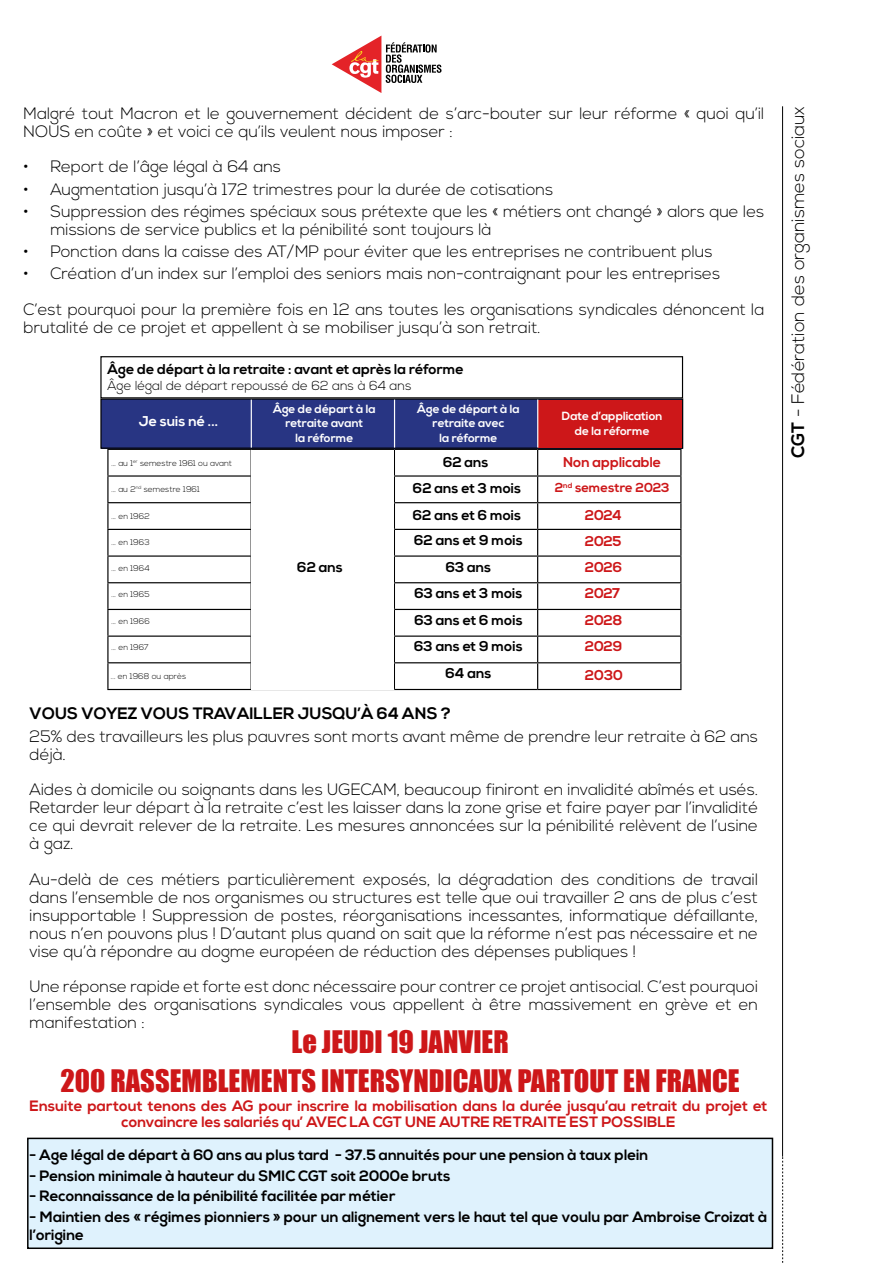
<style>
.page{position:relative;width:893px;height:1263px;background:#fff}
.page>*{position:absolute;margin:0;border:0;box-sizing:border-box;transform-origin:0 0}
.t1{font:28.5px/39px "Impact";color:#cd1719;text-align:center}
.t2{font:300 18px "Nexa";color:#000}
.t3{font:300 16.5px/18px "Nexa";color:#000}
.t4{font:700 16.5px "Nexa";color:#000}
.t5{font:700 15px/18px "Nexa";color:#000}
.t6{font:700 15px/16.5px "Nexa";color:#cd1719;text-align:center}
.t7{font:700 14.25px/26.4px "Nexa";color:#000;text-align:center}
.t8{font:700 14.25px/26.4px "Nexa";color:#cd1719}
.t9{font:700 14.25px "Nexa";color:#fff}
.t10{font:300 13.05px "Nexa";color:#000}
.t11{font:700 13.05px "Nexa";color:#cd1719}
.t12{font:700 11.85px/14.2px "Nexa";color:#fff;text-align:center}
.t13{font:300 8.25px "Nexa";color:#000}
.s1{font-weight:700}
</style>
<div class="page">
<svg style="left:782px;top:1157px;width:1px;height:106px"></svg>
<hr style="left:782px;top:106px;width:1px;height:1051px;background:#000">
<div style="left:28px;top:1138px;width:744px;height:110px;background:#dff2fd"></div>
<div style="left:27px;top:1138px;width:746px;height:111px;border:2px solid #000"></div>
<svg style="left:332px;top:36px;width:109px;height:57px"></svg>
<hr style="left:107px;top:449px;width:144px;height:1px;background:#000">
<hr style="left:107px;top:450px;width:2px;height:25px;background:#000">
<hr style="left:251px;top:449px;width:143px;height:1px;background:#000">
<hr style="left:394px;top:449px;width:144px;height:1px;background:#000">
<hr style="left:538px;top:449px;width:143px;height:1px;background:#000">
<hr style="left:107px;top:475px;width:144px;height:2px;background:#000">
<hr style="left:107px;top:477px;width:2px;height:25px;background:#000">
<hr style="left:394px;top:475px;width:144px;height:2px;background:#000">
<hr style="left:538px;top:475px;width:143px;height:2px;background:#000">
<hr style="left:107px;top:502px;width:144px;height:1px;background:#000">
<hr style="left:107px;top:503px;width:2px;height:26px;background:#000">
<hr style="left:394px;top:502px;width:144px;height:1px;background:#000">
<hr style="left:538px;top:502px;width:143px;height:1px;background:#000">
<hr style="left:107px;top:529px;width:144px;height:1px;background:#000">
<hr style="left:107px;top:530px;width:2px;height:25px;background:#000">
<hr style="left:394px;top:529px;width:144px;height:1px;background:#000">
<hr style="left:538px;top:529px;width:143px;height:1px;background:#000">
<hr style="left:107px;top:555px;width:144px;height:2px;background:#000">
<hr style="left:107px;top:557px;width:2px;height:25px;background:#000">
<hr style="left:394px;top:555px;width:144px;height:2px;background:#000">
<hr style="left:538px;top:555px;width:143px;height:2px;background:#000">
<hr style="left:107px;top:582px;width:144px;height:1px;background:#000">
<hr style="left:107px;top:583px;width:2px;height:26px;background:#000">
<hr style="left:394px;top:582px;width:144px;height:1px;background:#000">
<hr style="left:538px;top:582px;width:143px;height:1px;background:#000">
<hr style="left:107px;top:609px;width:144px;height:1px;background:#000">
<hr style="left:107px;top:610px;width:2px;height:25px;background:#000">
<hr style="left:394px;top:609px;width:144px;height:1px;background:#000">
<hr style="left:538px;top:609px;width:143px;height:1px;background:#000">
<hr style="left:107px;top:635px;width:144px;height:2px;background:#000">
<hr style="left:107px;top:637px;width:2px;height:25px;background:#000">
<hr style="left:394px;top:635px;width:144px;height:2px;background:#000">
<hr style="left:538px;top:635px;width:143px;height:2px;background:#000">
<hr style="left:107px;top:662px;width:144px;height:1px;background:#000">
<hr style="left:107px;top:663px;width:2px;height:26px;background:#000">
<hr style="left:394px;top:662px;width:144px;height:1px;background:#000">
<svg style="left:394px;top:450px;width:1px;height:239px"></svg>
<hr style="left:538px;top:662px;width:143px;height:1px;background:#000">
<svg style="left:537px;top:450px;width:1px;height:239px"></svg>
<svg style="left:680px;top:450px;width:1px;height:239px"></svg>
<hr style="left:107px;top:689px;width:144px;height:1px;background:#000">
<hr style="left:251px;top:689px;width:143px;height:1px;background:#000">
<hr style="left:394px;top:689px;width:144px;height:1px;background:#000">
<hr style="left:538px;top:689px;width:143px;height:1px;background:#000">
<div style="left:101px;top:399px;width:582px;height:49px;background:#283583"></div>
<div style="left:100px;top:398px;width:583px;height:51px;border:1px solid #000"></div>
<div style="left:538px;top:399px;width:144px;height:48px;background:#cd1719"></div>
<div style="left:100px;top:356px;width:583px;height:42px;border:1px solid #000"></div>
<hr style="left:251px;top:400px;width:1px;height:48px;background:#fff">
<hr style="left:394px;top:400px;width:1px;height:48px;background:#fff">
<hr style="left:537px;top:399px;width:1px;height:48px;background:#fff">
<p class="t3" style="left:23px;top:105px;width:742px">Malgré tout Macron et le gouvernement décident de s’arc-bouter sur leur réforme « quoi qu’il<br>NOUS en coûte » et voici ce qu’ils veulent nous imposer :</p>
<p class="t3" style="left:23px;top:158px;width:259px">• Report de l’âge légal à 64 ans</p>
<p class="t3" style="left:23px;top:181px;width:531px">• Augmentation jusqu’à 172 trimestres pour la durée de cotisations</p>
<p class="t3" style="left:50px;top:203px;width:715px;text-indent:-27px">• Suppression des régimes spéciaux sous prétexte que les « métiers ont changé » alors que les missions de service publics et la pénibilité sont toujours là</p>
<p class="t3" style="left:23px;top:243px;width:691px">• Ponction dans la caisse des AT/MP pour éviter que les entreprises ne contribuent plus</p>
<p class="t3" style="left:23px;top:257px;width:742px;line-height:35.5px">• Création d’un index sur l’emploi des seniors mais non-contraignant pour les entreprises<br>C’est pourquoi pour la première fois en 12 ans toutes les organisations syndicales dénoncent la</p>
<p class="t3" style="left:23px;top:319px;width:519px">brutalité de ce projet et appellent à se mobiliser jusqu’à son retrait.</p>
<p class="t7" style="left:107px;top:356px;width:358px">Âge de départ à la retraite : avant et après la réforme</p>
<p class="t10" style="left:107px;top:378px;width:306px">Âge légal de départ repoussé de 62 ans à 64 ans</p>
<p class="t9" style="left:139px;top:413px;width:81px">Je suis né ...</p>
<p class="t13" style="left:111px;top:458px;width:122px">... au 1<sup>er</sup> semestre 1961 ou avant</p>
<p class="t13" style="left:111px;top:485px;width:90px">... au 2<sup>nd</sup> semestre 1961</p>
<p class="t13" style="left:111px;top:511px;width:40px">... en 1962</p>
<p class="t13" style="left:111px;top:537px;width:40px">... en 1963</p>
<p class="t13" style="left:111px;top:563px;width:40px">... en 1964</p>
<p class="t13" style="left:111px;top:589px;width:40px">... en 1965</p>
<p class="t13" style="left:111px;top:616px;width:40px">... en 1966</p>
<p class="t13" style="left:111px;top:643px;width:39px">... en 1967</p>
<p class="t13" style="left:111px;top:671px;width:77px">... en 1968 ou après</p>
<p class="t12" style="left:273px;top:402px;width:104px">Âge de départ à la retraite avant<br>la réforme</p>
<p class="t12" style="left:417px;top:402px;width:104px">Âge de départ à la retraite avec<br>la réforme</p>
<p class="t12" style="left:562px;top:410px;width:102px">Date d’application de la réforme</p>
<p class="t7" style="left:297px;top:554px;width:47px">62 ans</p>
<p class="t7" style="left:413px;top:449px;width:111px">62 ans<br>62 ans et 3 mois<br>62 ans et 6 mois<br>62 ans et 9 mois<br>63 ans<br>63 ans et 3 mois<br>63 ans et 6 mois<br>63 ans et 9 mois<br>64 ans</p>
<p class="t8" style="left:563px;top:449px;width:100px">Non applicable</p>
<p class="t11" style="left:555px;top:480px;width:117px">2<sup>nd</sup> semestre 2023</p>
<p class="t8" style="left:585px;top:502px;width:39px">2024<br>2025<br>2026<br>2027<br>2028<br>2029</p>
<p class="t8" style="left:585px;top:662px;width:40px">2030</p>
<p class="t4" style="left:30px;top:704px;width:423px">VOUS VOYEZ VOUS TRAVAILLER JUSQU’À 64 ANS ?</p>
<p class="t3" style="left:30px;top:728px;width:730px">25% des travailleurs les plus pauvres sont morts avant même de prendre leur retraite à 62 ans déjà.</p>
<p class="t3" style="left:30px;top:781px;width:730px;text-align:justify">Aides à domicile ou soignants dans les UGECAM, beaucoup finiront en invalidité abîmés et usés.<br>Retarder leur départ à la retraite c’est les laisser dans la zone grise et faire payer par l’invalidité ce qui devrait relever de la retraite. Les mesures annoncées sur la pénibilité relèvent de l’usine à gaz.</p>
<p class="t3" style="left:30px;top:871px;width:730px;text-align:justify">Au-delà de ces métiers particulièrement exposés, la dégradation des conditions de travail dans l’ensemble de nos organismes ou structures est telle que oui travailler 2 ans de plus c’est insupportable ! Suppression de postes, réorganisations incessantes, informatique défaillante, nous n’en pouvons plus ! D’autant plus quand on sait que la réforme n’est pas nécessaire et ne vise qu’à répondre au dogme européen de réduction des dépenses publiques !</p>
<p class="t3" style="left:30px;top:978px;width:730px;text-align:justify">Une réponse rapide et forte est donc nécessaire pour contrer ce projet antisocial. C’est pourquoi l’ensemble des organisations syndicales vous appellent à être massivement en grève et en manifestation :</p>
<h1 class="t1" style="left:61px;top:1022px;width:681px">Le JEUDI 19 JANVIER<br>200 RASSEMBLEMENTS INTERSYNDICAUX PARTOUT EN FRANCE</h1>
<p class="t6" style="left:30px;top:1098px;width:739px">Ensuite partout tenons des AG pour inscrire la mobilisation dans la durée jusqu’au retrait du projet et convaincre les salariés qu’ AVEC LA CGT UNE AUTRE RETRAITE EST POSSIBLE</p>
<p class="t5" style="left:30px;top:1146px;width:620px">- Age légal de départ à 60 ans au plus tard - 37.5 annuités pour une pension à taux plein</p>
<p class="t5" style="left:30px;top:1167px;width:422px">- Pension minimale à hauteur du SMIC CGT soit 2000e bruts</p>
<p class="t5" style="left:30px;top:1188px;width:367px">- Reconnaissance de la pénibilité facilitée par métier</p>
<p class="t5" style="left:30px;top:1208px;width:739px">- Maintien des « régimes pionniers » pour un alignement vers le haut tel que voulu par Ambroise Croizat à l’origine</p>
<p class="t2" style="left:787px;top:458px;width:353px;rotate:-90deg"><span class="s1">CGT</span> - Fédération des organismes sociaux</p>
</div>
